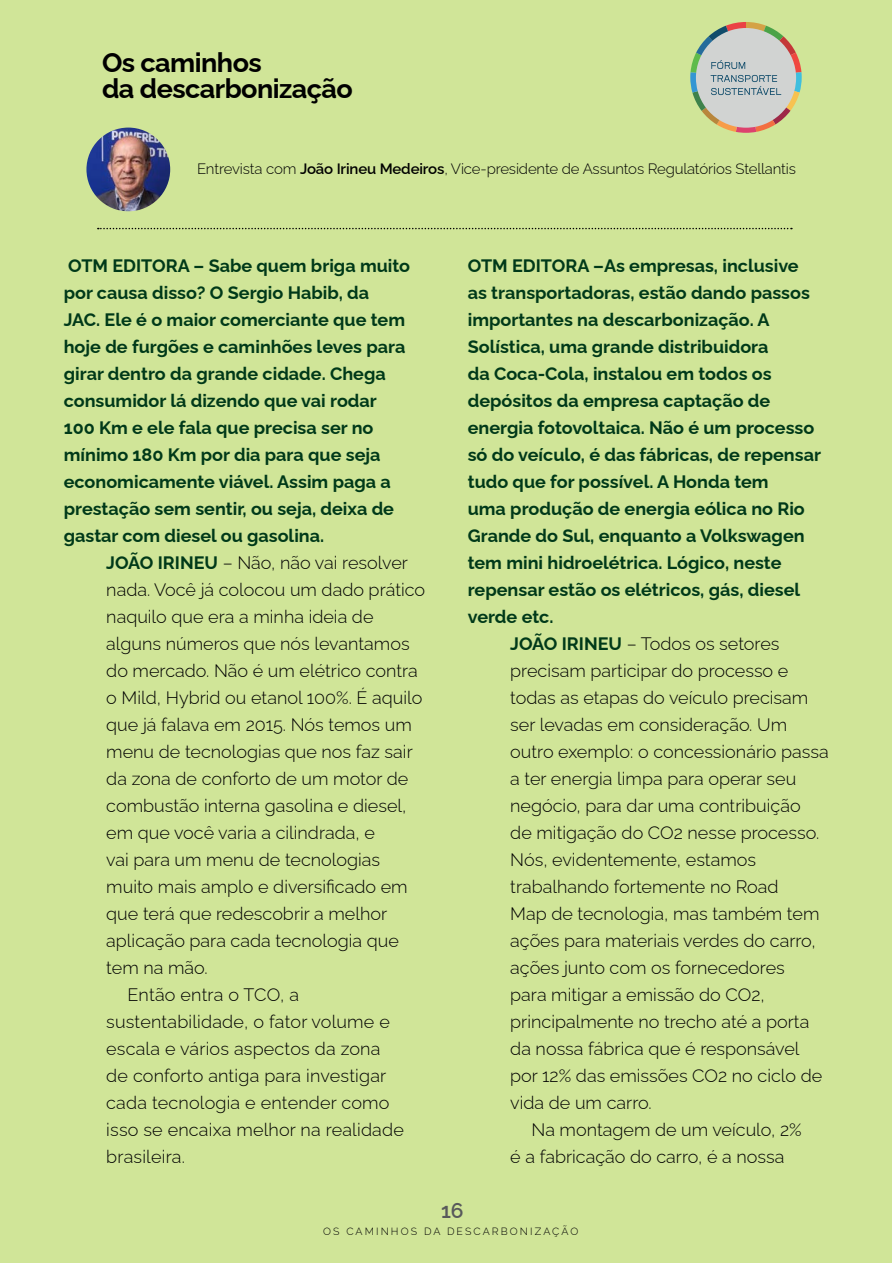
<style>
.page{position:relative;width:893px;height:1263px;background:#fff}
.page>*{position:absolute;margin:0;border:0;box-sizing:border-box;transform-origin:0 0}
.t1{font:700 27px/25.5px "Raleway";letter-spacing:-.02em;color:#000}
.t2{font:600 21px "Raleway";color:#58595b}
.t3{font:300 18px "Raleway";color:#000}
.t4{font:700 18px/27px "Raleway";color:#003919}
.t5{font:300 15px "Raleway";letter-spacing:-.01em;color:#000}
.t6{font:300 10.5px "Raleway";letter-spacing:.2em;color:#000}
.s1{font-weight:600}
.s2{font-weight:700;color:#003919}
</style>
<div class="page">
<div style="left:0;top:0;width:892px;height:1262px;background:#d0e598"></div>
<svg style="left:690px;top:22px;width:112px;height:111px"></svg>
<svg style="left:98px;top:228px;width:694px;height:1px"></svg>
<img style="left:86px;top:128px;width:84px;height:83px;border-radius:42px">
<h1 class="t1" style="left:102px;top:47px;width:252px">Os caminhos<br>da descarbonização</h1>
<p class="t5" style="left:197px;top:156px;width:600px">Entrevista com <span class="s1">João Irineu Medeiros</span>, Vice-presidente de Assuntos Regulatórios Stellantis</p>
<p class="t4" style="left:64px;top:250px;width:348px">OTM EDITORA – Sabe quem briga muito por causa disso? O Sergio Habib, da JAC. Ele é o maior comerciante que tem hoje de furgões e caminhões leves para girar dentro da grande cidade. Chega consumidor lá dizendo que vai rodar 100 Km e ele fala que precisa ser no mínimo 180 Km por dia para que seja economicamente viável. Assim paga a prestação sem sentir, ou seja, deixa de gastar com diesel ou gasolina.</p>
<p class="t3" style="left:106px;top:548px;width:303px"><span class="s2">JOÃO IRINEU</span> – Não, não vai resolver</p>
<p class="t3" style="left:106px;top:575px;width:320px">nada. Você já colocou um dado prático</p>
<p class="t3" style="left:106px;top:602px;width:269px">naquilo que era a minha ideia de</p>
<p class="t3" style="left:106px;top:629px;width:305px">alguns números que nós levantamos</p>
<p class="t3" style="left:106px;top:656px;width:313px">do mercado. Não é um elétrico contra</p>
<p class="t3" style="left:106px;top:683px;width:318px">o Mild, Hybrid ou etanol 100%. É aquilo</p>
<p class="t3" style="left:106px;top:710px;width:307px">que já falava em 2015. Nós temos um</p>
<p class="t3" style="left:106px;top:737px;width:308px">menu de tecnologias que nos faz sair</p>
<p class="t3" style="left:106px;top:764px;width:304px">da zona de conforto de um motor de</p>
<p class="t3" style="left:106px;top:791px;width:302px">combustão interna gasolina e diesel,</p>
<p class="t3" style="left:106px;top:818px;width:270px">em que você varia a cilindrada, e</p>
<p class="t3" style="left:106px;top:845px;width:275px">vai para um menu de tecnologias</p>
<p class="t3" style="left:106px;top:872px;width:303px">muito mais amplo e diversificado em</p>
<p class="t3" style="left:106px;top:899px;width:282px">que terá que redescobrir a melhor</p>
<p class="t3" style="left:106px;top:926px;width:294px">aplicação para cada tecnologia que</p>
<p class="t3" style="left:106px;top:953px;width:103px">tem na mão.</p>
<p class="t3" style="left:128px;top:980px;width:173px">Então entra o TCO, a</p>
<p class="t3" style="left:106px;top:1007px;width:285px">sustentabilidade, o fator volume e</p>
<p class="t3" style="left:106px;top:1034px;width:276px">escala e vários aspectos da zona</p>
<p class="t3" style="left:106px;top:1061px;width:282px">de conforto antiga para investigar</p>
<p class="t3" style="left:106px;top:1088px;width:285px">cada tecnologia e entender como</p>
<p class="t3" style="left:106px;top:1115px;width:299px">isso se encaixa melhor na realidade</p>
<p class="t3" style="left:106px;top:1142px;width:80px">brasileira.</p>
<p class="t4" style="left:468px;top:250px;width:332px">OTM EDITORA –As empresas, inclusive</p>
<p class="t4" style="left:468px;top:277px;width:344px">as transportadoras, estão dando passos</p>
<p class="t4" style="left:468px;top:304px;width:303px">importantes na descarbonização. A</p>
<p class="t4" style="left:468px;top:331px;width:302px">Solística, uma grande distribuidora</p>
<p class="t4" style="left:468px;top:358px;width:305px">da Coca-Cola, instalou em todos os</p>
<p class="t4" style="left:468px;top:385px;width:304px">depósitos da empresa captação de</p>
<p class="t4" style="left:468px;top:412px;width:348px">energia fotovoltaica. Não é um processo</p>
<p class="t4" style="left:468px;top:439px;width:355px">só do veículo, é das fábricas, de repensar</p>
<p class="t4" style="left:468px;top:466px;width:302px">tudo que for possível. A Honda tem</p>
<p class="t4" style="left:468px;top:493px;width:339px">uma produção de energia eólica no Rio</p>
<p class="t4" style="left:468px;top:520px;width:338px">Grande do Sul, enquanto a Volkswagen</p>
<p class="t4" style="left:468px;top:547px;width:315px">tem mini hidroelétrica. Lógico, neste</p>
<p class="t4" style="left:468px;top:574px;width:334px">repensar estão os elétricos, gás, diesel</p>
<p class="t4" style="left:468px;top:601px;width:87px">verde etc.</p>
<p class="t3" style="left:510px;top:629px;width:271px"><span class="s2">JOÃO IRINEU</span> – Todos os setores</p>
<p class="t3" style="left:510px;top:656px;width:280px">precisam participar do processo e</p>
<p class="t3" style="left:510px;top:683px;width:300px">todas as etapas do veículo precisam</p>
<p class="t3" style="left:510px;top:710px;width:278px">ser levadas em consideração. Um</p>
<p class="t3" style="left:510px;top:737px;width:320px">outro exemplo: o concessionário passa</p>
<p class="t3" style="left:510px;top:764px;width:288px">a ter energia limpa para operar seu</p>
<p class="t3" style="left:510px;top:791px;width:292px">negócio, para dar uma contribuição</p>
<p class="t3" style="left:510px;top:818px;width:310px">de mitigação do CO2 nesse processo.</p>
<p class="t3" style="left:510px;top:845px;width:247px">Nós, evidentemente, estamos</p>
<p class="t3" style="left:510px;top:872px;width:270px">trabalhando fortemente no Road</p>
<p class="t3" style="left:510px;top:899px;width:311px">Map de tecnologia, mas também tem</p>
<p class="t3" style="left:510px;top:926px;width:307px">ações para materiais verdes do carro,</p>
<p class="t3" style="left:510px;top:953px;width:276px">ações junto com os fornecedores</p>
<p class="t3" style="left:510px;top:980px;width:256px">para mitigar a emissão do CO2,</p>
<p class="t3" style="left:510px;top:1007px;width:301px">principalmente no trecho até a porta</p>
<p class="t3" style="left:510px;top:1034px;width:291px">da nossa fábrica que é responsável</p>
<p class="t3" style="left:510px;top:1061px;width:314px">por 12% das emissões CO2 no ciclo de</p>
<p class="t3" style="left:510px;top:1088px;width:143px">vida de um carro.</p>
<p class="t3" style="left:531px;top:1115px;width:272px">Na montagem de um veículo, 2%</p>
<p class="t3" style="left:510px;top:1142px;width:276px">é a fabricação do carro, é a nossa</p>
<p class="t2" style="left:441px;top:1193px;width:24px">16</p>
<p class="t6" style="left:323px;top:1222px;width:257px">OS CAMINHOS DA DESCARBONIZAÇÃO</p>
</div>
